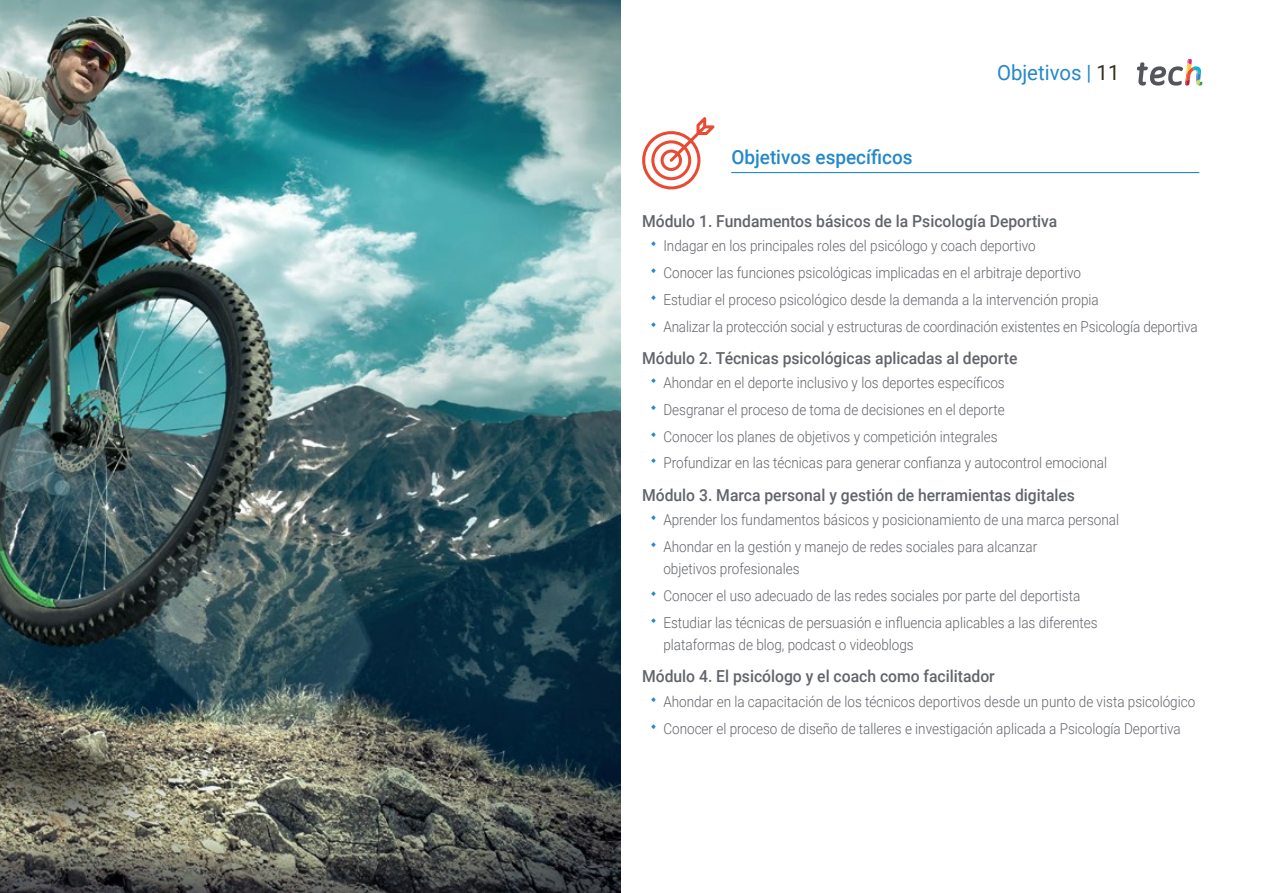
<style>
.page{position:relative;width:1263px;height:893px;background:#fff}
.page>*{position:absolute;margin:0;border:0;box-sizing:border-box;transform-origin:0 0}
.t1{font:21px "Roboto";color:#2488c9}
.t2{font:500 19.5px "Roboto";color:#2488c9}
.t3{font:500 16.5px "Roboto";color:#61646a;scale:.95 1}
.t4{font:300 15px/26.7px "Roboto";color:#61646a;scale:.9 1}
.s1{color:#312e20}
</style>
<div class="page">
<svg style="left:642px;top:117px;width:72px;height:72px"></svg>
<hr style="left:731px;top:172px;width:468px;height:1px;background:#2488c9">
<svg style="left:1137px;top:59px;width:65px;height:27px"></svg>
<img style="left:0;top:0;width:621px;height:893px">
<h2 class="t2" style="left:731px;top:144px;width:183px">Objetivos específicos</h2>
<h1 class="t1" style="left:997px;top:57px;width:124px">Objetivos | <span class="s1">11</span></h1>
<p class="t3" style="left:642px;top:209px;width:439px">Módulo 1. Fundamentos básicos de la Psicología Deportiva</p>
<p class="t4" style="left:663px;top:232px;width:595px">Indagar en los principales roles del psicólogo y coach deportivo<br>Conocer las funciones psicológicas implicadas en el arbitraje deportivo<br>Estudiar el proceso psicológico desde la demanda a la intervención propia<br>Analizar la protección social y estructuras de coordinación existentes en Psicología deportiva</p>
<p class="t3" style="left:642px;top:346px;width:397px">Módulo 2. Técnicas psicológicas aplicadas al deporte</p>
<p class="t4" style="left:663px;top:369px;width:495px">Ahondar en el deporte inclusivo y los deportes específicos<br>Desgranar el proceso de toma de decisiones en el deporte<br>Conocer los planes de objetivos y competición integrales<br>Profundizar en las técnicas para generar confianza y autocontrol emocional</p>
<p class="t3" style="left:642px;top:483px;width:457px">Módulo 3. Marca personal y gestión de herramientas digitales</p>
<p class="t4" style="left:663px;top:506px;width:508px">Aprender los fundamentos básicos y posicionamiento de una marca personal<br>Ahondar en la gestión y manejo de redes sociales para alcanzar</p>
<p class="t4" style="left:663px;top:555px;width:484px">objetivos profesionales<br>Conocer el uso adecuado de las redes sociales por parte del deportista<br>Estudiar las técnicas de persuasión e influencia aplicables a las diferentes</p>
<p class="t4" style="left:663px;top:631px;width:280px">plataformas de blog, podcast o videoblogs</p>
<p class="t3" style="left:642px;top:665px;width:373px">Módulo 4. El psicólogo y el coach como facilitador</p>
<p class="t4" style="left:663px;top:688px;width:592px">Ahondar en la capacitación de los técnicos deportivos desde un punto de vista psicológico<br>Conocer el proceso de diseño de talleres e investigación aplicada a Psicología Deportiva</p>
</div>
